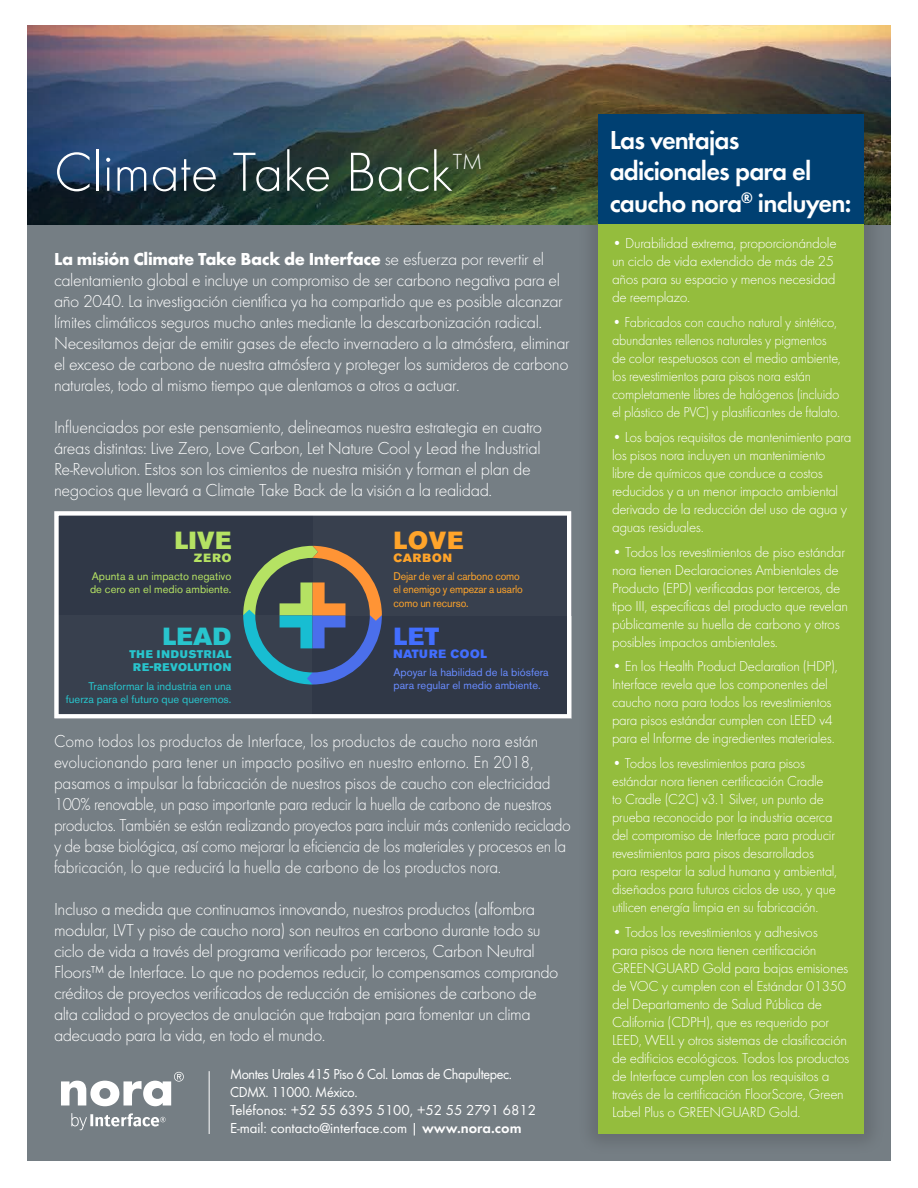
<style>
.page{position:relative;width:918px;height:1188px;background:#fff}
.page>*{position:absolute;margin:0;border:0;box-sizing:border-box;transform-origin:0 0}
.t1{font:300 57px "Futura";color:#fff}
.t2{font:27px/31.5px "Futura Dem";letter-spacing:-.03em;color:#fff}
.t3{font:24.6px "Akzidenz Grotesk Pro Super";color:#b5e263}
.t4{font:24.6px "Akzidenz Grotesk Pro Super";color:#ffa42a}
.t5{font:24.6px "Akzidenz Grotesk Pro Super";color:#28c5cd}
.t6{font:24.6px "Akzidenz Grotesk Pro Super";color:#426eff}
.t7{font:300 22.8px "Futura";color:#fff}
.t8{font:300 18px/21px "Futura";letter-spacing:-.02em;color:#fff}
.t9{font:300 18px/21px "Futura";letter-spacing:-.02em;color:#fff;scale:.94 1}
.t10{font:300 15px/18px "Futura";letter-spacing:-.02em;color:#fff}
.t11{font:300 15px/18px "Futura";letter-spacing:-.02em;color:#fff;scale:.95 1}
.t12{font:15px/18px "Futura Boo";letter-spacing:-.025em;color:#fff;scale:.95 1}
.t13{font:11.85px "Akzidenz Grotesk Pro Super";letter-spacing:.05em;color:#426eff}
.t14{font:11.85px "Akzidenz Grotesk Pro Super";letter-spacing:.08em;color:#ffa42a}
.t15{font:11.85px "Akzidenz Grotesk Pro Super";color:#b5e263}
.t16{font:10.95px/13.2px "Akzidenz Grotesk Pro";letter-spacing:-.01em;color:#ffa42a;scale:.95 1}
.t17{font:10.95px/13.2px "Akzidenz Grotesk Pro";color:#28c5cd;text-align:right}
.t18{font:10.95px/13.2px "Akzidenz Grotesk Pro";color:#688bff}
.t19{font:10.95px/13.2px "Akzidenz Grotesk Pro";color:#b5e263}
.t20{font:10.95px/13.2px "Akzidenz Grotesk Pro Super";letter-spacing:.06em;color:#28c5cd;text-align:center}
.s1{font-weight:700}
.s2{font-family:"Futura Dem"}
</style>
<div class="page">
<div style="left:27px;top:26px;width:864px;height:1135px;background:#757e84"></div>
<img style="left:27px;top:26px;width:864px;height:198px">
<div style="left:54px;top:511px;width:517px;height:208px;background:#303847"></div>
<div style="left:54px;top:615px;width:259px;height:104px;background:#38404e"></div>
<div style="left:313px;top:511px;width:259px;height:105px;background:#38404e"></div>
<svg style="left:243px;top:546px;width:139px;height:139px"></svg>
<div style="left:54px;top:511px;width:518px;height:208px;border:4px solid #fff"></div>
<div style="left:576px;top:93px;width:310px;height:1063px;background:#231f20;opacity:.18"></div>
<div style="left:598px;top:115px;width:266px;height:1019px;background:#94bd3d"></div>
<svg style="left:71px;top:1113px;width:95px;height:17px"></svg>
<svg style="left:61px;top:1072px;width:123px;height:34px"></svg>
<hr style="left:209px;top:1071px;width:1px;height:63px;background:#fff">
<div style="left:598px;top:115px;width:266px;height:109px;background:#004072"></div>
<h1 class="t1" style="left:54px;top:140px;width:400px">Climate Take Back</h1>
<h3 class="t7" style="left:453px;top:148px;width:31px">TM</h3>
<p class="t8" style="left:54px;top:249px;width:517px"><span class="s1">La misión Climate Take Back de Interface</span> se esfuerza por revertir el calentamiento global e incluye un compromiso de ser carbono negativa para el año 2040. La investigación científica ya ha compartido que es posible alcanzar límites climáticos seguros mucho antes mediante la descarbonización radical.<br>Necesitamos dejar de emitir gases de efecto invernadero a la atmósfera, eliminar el exceso de carbono de nuestra atmósfera y proteger los sumideros de carbono naturales, todo al mismo tiempo que alentamos a otros a actuar.</p>
<p class="t8" style="left:54px;top:417px;width:490px">Influenciados por este pensamiento, delineamos nuestra estrategia en cuatro áreas distintas: Live Zero, Love Carbon, Let Nature Cool y Lead the Industrial Re-Revolution. Estos son los cimientos de nuestra misión y forman el plan de negocios que llevará a Climate Take Back de la visión a la realidad.</p>
<h3 class="t3" style="left:175px;top:525px;width:58px">LIVE</h3>
<p class="t15" style="left:194px;top:551px;width:39px">ZERO</p>
<p class="t19" style="left:90px;top:570px;width:143px">Apunta a un impacto negativo de cero en el medio ambiente.</p>
<h3 class="t5" style="left:163px;top:621px;width:70px">LEAD</h3>
<p class="t20" style="left:130px;top:648px;width:103px">THE INDUSTRIAL<br>RE-REVOLUTION</p>
<p class="t17" style="left:66px;top:679px;width:167px">Transformar la industria en una fuerza para el futuro que queremos.</p>
<h3 class="t4" style="left:394px;top:524px;width:71px">LOVE</h3>
<p class="t14" style="left:394px;top:550px;width:60px">CARBON</p>
<p class="t16" style="left:394px;top:570px;width:138px">Dejar de ver al carbono como el enemigo y empezar a usarlo como un recurso.</p>
<h3 class="t6" style="left:394px;top:621px;width:47px">LET</h3>
<p class="t13" style="left:394px;top:646px;width:95px">NATURE COOL</p>
<p class="t18" style="left:394px;top:666px;width:157px">Apoyar la habilidad de la biósfera para regular el medio ambiente.</p>
<p class="t9" style="left:54px;top:731px;width:551px">Como todos los productos de Interface, los productos de caucho nora están evolucionando para tener un impacto positivo en nuestro entorno. En 2018, pasamos a impulsar la fabricación de nuestros pisos de caucho con electricidad 100% renovable, un paso importante para reducir la huella de carbono de nuestros productos. También se están realizando proyectos para incluir más contenido reciclado y de base biológica, así como mejorar la eficiencia de los materiales y procesos en la fabricación, lo que reducirá la huella de carbono de los productos nora.</p>
<p class="t8" style="left:54px;top:899px;width:506px">Incluso a medida que continuamos innovando, nuestros productos (alfombra modular, LVT y piso de caucho nora) son neutros en carbono durante todo su ciclo de vida a través del programa verificado por terceros, Carbon Neutral Floors™ de Interface. Lo que no podemos reducir, lo compensamos comprando créditos de proyectos verificados de reducción de emisiones de carbono de alta calidad o proyectos de anulación que trabajan para fomentar un clima adecuado para la vida, en todo el mundo.</p>
<p class="t12" style="left:230px;top:1065px;width:324px">Montes Urales 415 Piso 6 Col. Lomas de Chapultepec.<br>CDMX. 11000. México.<br>Teléfonos: +52 55 6395 5100, +52 55 2791 6812<br>E-mail: contacto@interface.com | <span class="s2">www.nora.com</span></p>
<h2 class="t2" style="left:610px;top:122px;width:243px">Las ventajas adicionales para el caucho nora<sup>®</sup> incluyen:</h2>
<p class="t10" style="left:612px;top:234px;width:226px">• Durabilidad extrema, proporcionándole un ciclo de vida extendido de más de 25 años para su espacio y menos necesidad de reemplazo.</p>
<p class="t11" style="left:612px;top:313px;width:242px">• Fabricados con caucho natural y sintético, abundantes rellenos naturales y pigmentos de color respetuosos con el medio ambiente, los revestimientos para pisos nora están completamente libres de halógenos (incluido el plástico de PVC) y plastificantes de ftalato.</p>
<p class="t10" style="left:612px;top:428px;width:241px">• Los bajos requisitos de mantenimiento para los pisos nora incluyen un mantenimiento libre de químicos que conduce a costos reducidos y a un menor impacto ambiental derivado de la reducción del uso de agua y aguas residuales.</p>
<p class="t10" style="left:612px;top:543px;width:238px">• Todos los revestimientos de piso estándar nora tienen Declaraciones Ambientales de Producto (EPD) verificadas por terceros, de tipo III, específicas del producto que revelan públicamente su huella de carbono y otros posibles impactos ambientales.</p>
<p class="t10" style="left:612px;top:657px;width:227px">• En los Health Product Declaration (HDP), Interface revela que los componentes del caucho nora para todos los revestimientos para pisos estándar cumplen con LEED v4 para el Informe de ingredientes materiales.</p>
<p class="t10" style="left:612px;top:754px;width:227px">• Todos los revestimientos para pisos estándar nora tienen certificación Cradle to Cradle (C2C) v3.1 Silver, un punto de prueba reconocido por la industria acerca del compromiso de Interface para producir revestimientos para pisos desarrollados para respetar la salud humana y ambiental, diseñados para futuros ciclos de uso, y que utilicen energía limpia en su fabricación.</p>
<p class="t10" style="left:612px;top:923px;width:239px">• Todos los revestimientos y adhesivos<br>para pisos de nora tienen certificación GREENGUARD Gold para bajas emisiones de VOC y cumplen con el Estándar 01350 del Departamento de Salud Pública de California (CDPH), que es requerido por LEED, WELL y otros sistemas de clasificación de edificios ecológicos. Todos los productos de Interface cumplen con los requisitos a través de la certificación FloorScore, Green Label Plus o GREENGUARD Gold.</p>
</div>
